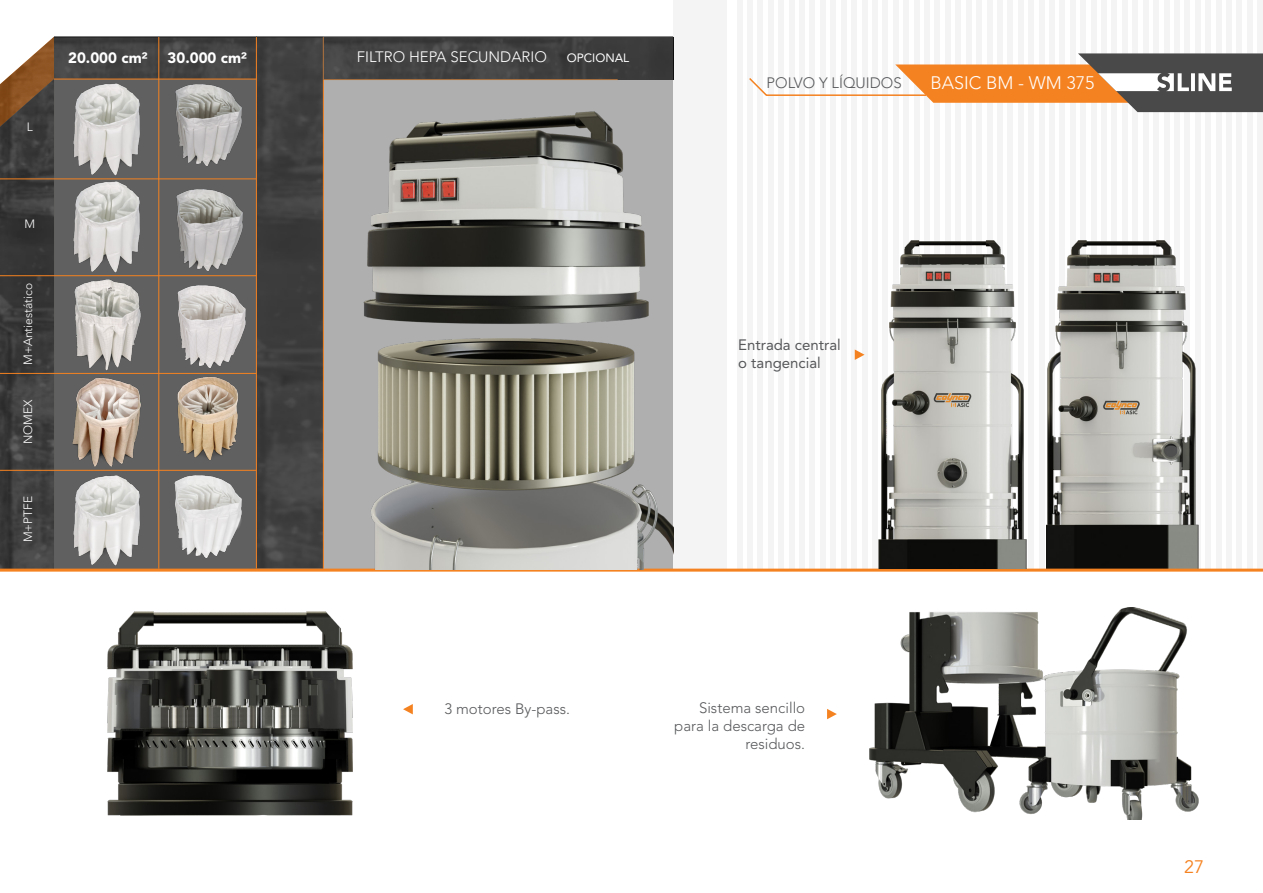
<style>
.page{position:relative;width:1263px;height:893px;background:#fff}
.page>*{position:absolute;margin:0;border:0;box-sizing:border-box;transform-origin:0 0}
.t1{font:300 18px "Avenir LT Std";color:#fff}
.t2{font:18px "Avenir";color:#f58220}
.t3{font:300 15px/18px "Avenir LT Std";color:#57585a;text-align:right}
.t4{font:15px/18px "Avenir LT Std";color:#57585a}
.t5{font:300 15px "Avenir LT Std";color:#fff}
.t6{font:900 15px "Avenir LT Std";color:#fff}
.t7{font:300 12px "Avenir LT Std";color:#fff}
.t8{font:12px "Avenir LT Std";color:#fff}
</style>
<div class="page">
<div style="left:673px;top:0;width:54px;height:568px;background:#f4f4f4"></div>
<div style="left:737px;top:0;width:5px;height:568px;background:#f4f4f4"></div>
<div style="left:903px;top:0;width:6px;height:568px;background:#f4f4f4"></div>
<div style="left:1216px;top:0;width:5px;height:568px;background:#f4f4f4"></div>
<div style="left:820px;top:0;width:6px;height:568px;background:#f4f4f4"></div>
<div style="left:1132px;top:0;width:6px;height:568px;background:#f4f4f4"></div>
<div style="left:987px;top:0;width:5px;height:568px;background:#f4f4f4"></div>
<div style="left:778px;top:0;width:6px;height:568px;background:#f4f4f4"></div>
<div style="left:1091px;top:0;width:5px;height:568px;background:#f4f4f4"></div>
<div style="left:945px;top:0;width:5px;height:568px;background:#f4f4f4"></div>
<div style="left:1257px;top:0;width:6px;height:568px;background:#f4f4f4"></div>
<div style="left:862px;top:0;width:5px;height:568px;background:#f4f4f4"></div>
<div style="left:1174px;top:0;width:6px;height:568px;background:#f4f4f4"></div>
<div style="left:1028px;top:0;width:6px;height:568px;background:#f4f4f4"></div>
<div style="left:758px;top:0;width:5px;height:568px;background:#f4f4f4"></div>
<div style="left:1070px;top:0;width:5px;height:568px;background:#f4f4f4"></div>
<div style="left:924px;top:0;width:6px;height:568px;background:#f4f4f4"></div>
<div style="left:1236px;top:0;width:6px;height:568px;background:#f4f4f4"></div>
<div style="left:841px;top:0;width:5px;height:568px;background:#f4f4f4"></div>
<div style="left:1153px;top:0;width:6px;height:568px;background:#f4f4f4"></div>
<div style="left:1007px;top:0;width:6px;height:568px;background:#f4f4f4"></div>
<div style="left:799px;top:0;width:6px;height:568px;background:#f4f4f4"></div>
<div style="left:1112px;top:0;width:5px;height:568px;background:#f4f4f4"></div>
<div style="left:966px;top:0;width:5px;height:568px;background:#f4f4f4"></div>
<div style="left:882px;top:0;width:6px;height:568px;background:#f4f4f4"></div>
<div style="left:1195px;top:0;width:5px;height:568px;background:#f4f4f4"></div>
<div style="left:1049px;top:0;width:6px;height:568px;background:#f4f4f4"></div>
<div style="left:747px;top:0;width:6px;height:568px;background:#f4f4f4"></div>
<div style="left:914px;top:0;width:5px;height:568px;background:#f4f4f4"></div>
<div style="left:1226px;top:0;width:6px;height:568px;background:#f4f4f4"></div>
<div style="left:830px;top:0;width:6px;height:568px;background:#f4f4f4"></div>
<div style="left:1143px;top:0;width:5px;height:568px;background:#f4f4f4"></div>
<div style="left:997px;top:0;width:6px;height:568px;background:#f4f4f4"></div>
<div style="left:789px;top:0;width:5px;height:568px;background:#f4f4f4"></div>
<div style="left:1101px;top:0;width:6px;height:568px;background:#f4f4f4"></div>
<div style="left:955px;top:0;width:6px;height:568px;background:#f4f4f4"></div>
<div style="left:872px;top:0;width:6px;height:568px;background:#f4f4f4"></div>
<div style="left:1184px;top:0;width:6px;height:568px;background:#f4f4f4"></div>
<div style="left:1039px;top:0;width:5px;height:568px;background:#f4f4f4"></div>
<div style="left:768px;top:0;width:5px;height:568px;background:#f4f4f4"></div>
<div style="left:1080px;top:0;width:6px;height:568px;background:#f4f4f4"></div>
<div style="left:935px;top:0;width:5px;height:568px;background:#f4f4f4"></div>
<div style="left:1247px;top:0;width:5px;height:568px;background:#f4f4f4"></div>
<div style="left:851px;top:0;width:6px;height:568px;background:#f4f4f4"></div>
<div style="left:1164px;top:0;width:5px;height:568px;background:#f4f4f4"></div>
<div style="left:1018px;top:0;width:5px;height:568px;background:#f4f4f4"></div>
<div style="left:810px;top:0;width:5px;height:568px;background:#f4f4f4"></div>
<div style="left:1122px;top:0;width:5px;height:568px;background:#f4f4f4"></div>
<div style="left:976px;top:0;width:6px;height:568px;background:#f4f4f4"></div>
<div style="left:893px;top:0;width:5px;height:568px;background:#f4f4f4"></div>
<div style="left:1205px;top:0;width:6px;height:568px;background:#f4f4f4"></div>
<div style="left:1059px;top:0;width:6px;height:568px;background:#f4f4f4"></div>
<svg style="left:403px;top:704px;width:10px;height:10px"></svg>
<svg style="left:855px;top:349px;width:9px;height:11px"></svg>
<img style="left:1046px;top:241px;width:154px;height:328px">
<svg style="left:749px;top:76px;width:17px;height:22px"></svg>
<hr style="left:766px;top:94px;width:160px;height:2px;background:#f58220">
<svg style="left:895px;top:53px;width:368px;height:59px"></svg>
<img style="left:869px;top:607px;width:329px;height:213px">
<div style="left:54px;top:36px;width:202px;height:43px;background:#444"></div>
<div style="left:54px;top:79px;width:202px;height:490px;background:#606060"></div>
<div style="left:323px;top:79px;width:350px;height:490px;background:#afafaf"></div>
<div style="left:257px;top:36px;width:66px;height:533px;background:#3e3e3e"></div>
<img style="left:69px;top:276px;width:78px;height:95px">
<img style="left:67px;top:83px;width:82px;height:190px">
<img style="left:65px;top:372px;width:85px;height:98px">
<img style="left:67px;top:475px;width:81px;height:94px">
<img style="left:177px;top:377px;width:61px;height:83px">
<img style="left:176px;top:189px;width:67px;height:82px">
<img style="left:175px;top:84px;width:67px;height:82px">
<img style="left:177px;top:285px;width:69px;height:83px">
<img style="left:174px;top:475px;width:68px;height:83px">
<hr style="left:54px;top:79px;width:203px;height:1px;background:#f58220">
<hr style="left:323px;top:79px;width:295px;height:1px;background:#f58220">
<hr style="left:54px;top:36px;width:619px;height:2px;background:#151515">
<hr style="left:323px;top:37px;width:1px;height:532px;background:#f58220">
<hr style="left:256px;top:37px;width:1px;height:532px;background:#f58220">
<svg style="left:6px;top:37px;width:48px;height:42px"></svg>
<img style="left:0;top:79px;width:54px;height:490px">
<hr style="left:0;top:470px;width:256px;height:1px;background:#f58220">
<div style="left:324px;top:36px;width:349px;height:43px;background:#3f3f3f"></div>
<hr style="left:159px;top:37px;width:1px;height:532px;background:#f58220">
<hr style="left:0;top:179px;width:256px;height:1px;background:#f58220">
<hr style="left:0;top:275px;width:256px;height:1px;background:#f58220">
<hr style="left:0;top:373px;width:256px;height:1px;background:#f58220">
<img style="left:108px;top:611px;width:244px;height:205px">
<hr style="left:0;top:569px;width:1263px;height:3px;background:#f58220">
<img style="left:361px;top:111px;width:312px;height:458px">
<img style="left:878px;top:240px;width:149px;height:328px">
<svg style="left:827px;top:709px;width:10px;height:10px"></svg>
<p class="t7" style="left:27px;top:120px;width:7px">L</p>
<p class="t6" style="left:68px;top:49px;width:81px">20.000 cm²</p>
<p class="t6" style="left:168px;top:49px;width:81px">30.000 cm²</p>
<p class="t7" style="left:25px;top:217px;width:12px">M</p>
<p class="t7" style="left:21px;top:365px;width:84px;rotate:-90deg">M+Antiestático</p>
<p class="t7" style="left:21px;top:444px;width:46px;rotate:-90deg">NOMEX</p>
<p class="t7" style="left:21px;top:542px;width:48px;rotate:-90deg">M+PTFE</p>
<p class="t5" style="left:357px;top:48px;width:192px">FILTRO HEPA SECUNDARIO</p>
<p class="t8" style="left:567px;top:50px;width:64px">OPCIONAL</p>
<p class="t3" style="left:766px;top:74px;width:137px">POLVO Y LÍQUIDOS</p>
<p class="t1" style="left:930px;top:73px;width:166px">BASIC BM - WM 375</p>
<p class="t4" style="left:738px;top:335px;width:104px">Entrada central o tangencial</p>
<p class="t3" style="left:444px;top:699px;width:127px">3 motores By-pass.</p>
<p class="t3" style="left:674px;top:699px;width:132px">Sistema sencillo para la descarga de residuos.</p>
<p class="t2" style="left:1184px;top:853px;width:22px">27</p>
</div>
